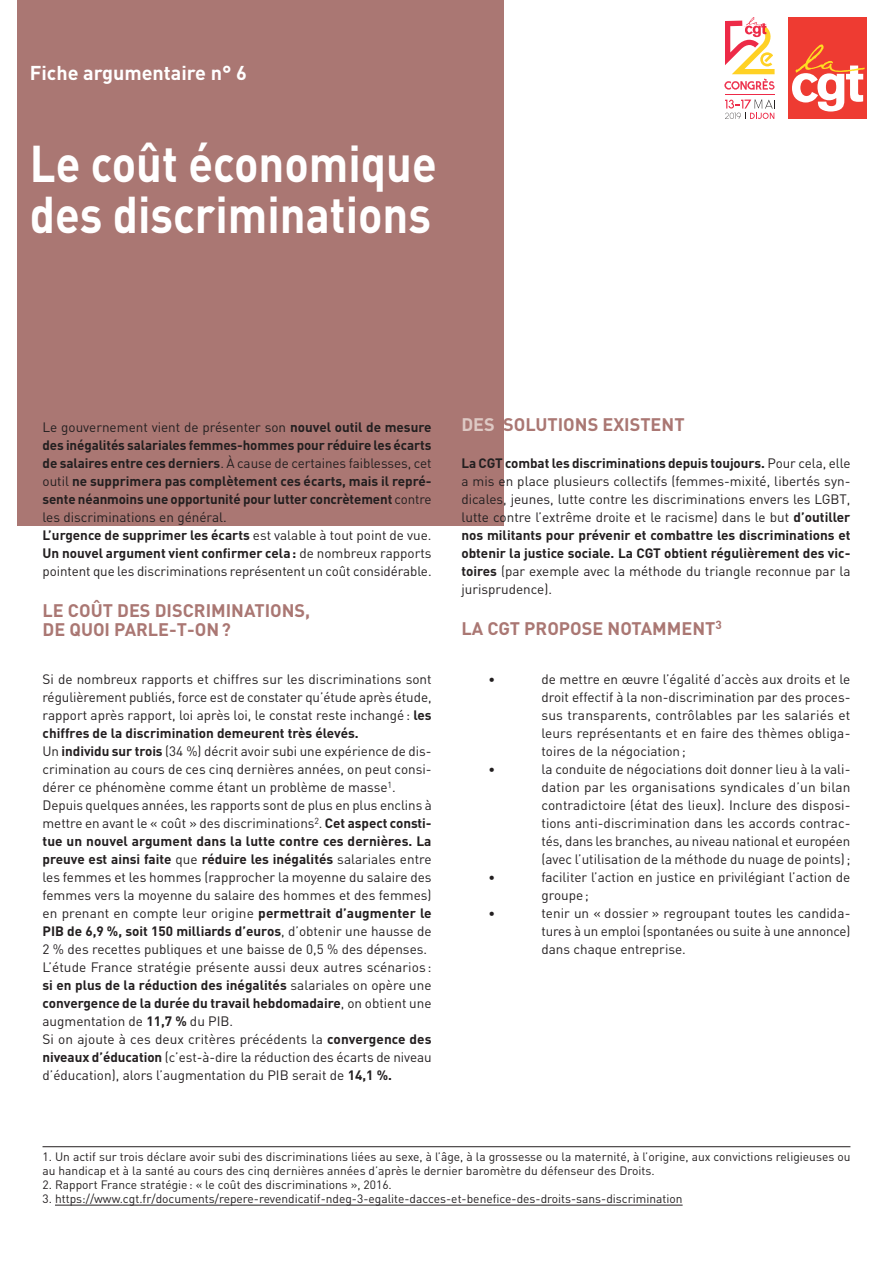
<style>
.page{position:relative;width:893px;height:1263px;background:#fff}
.page>*{position:absolute;margin:0;border:0;box-sizing:border-box;transform-origin:0 0}
.Titre_générique{font:700 51px/51px "DIN";color:#fff;scale:.89 1}
.Titre_numero_thème_f{font:700 19.8px "DIN";color:#fff}
.Texte_Inter{font:700 18px/19.5px "DIN";color:#aa7773}
.Texte_courant{font:13.5px/18px "DIN";color:#231f20;text-align:justify}
.Texte_courant-2{font:700 13.5px/18px "DIN";letter-spacing:-.01em;color:#231f20;text-align:justify}
.t1{font:13.5px "Calibri";color:#231f20}
.t2{font:12px/13.5px "DIN";color:#231f20}
.s1{font-weight:400}
.s2{font-weight:700}
.s3{color:#dec9c4}
</style>
<div class="page">
<div style="left:17px;top:0;width:486px;height:525px;background:#aa7773"></div>
<hr style="left:43px;top:1146px;width:807px;height:1px;background:#231f20">
<hr style="left:55px;top:1205px;width:628px;height:1px;background:#231f20">
<div style="left:788px;top:17px;width:78px;height:102px;background:#ee3b32"></div>
<svg style="left:792px;top:44px;width:72px;height:68px"></svg>
<svg style="left:725px;top:100px;width:50px;height:19px"></svg>
<svg style="left:724px;top:17px;width:51px;height:73px"></svg>
<hr style="left:725px;top:94px;width:50px;height:1px;background:#ed2a47">
<p class="Titre_numero_thème_f" style="left:30px;top:60px;width:219px">Fiche argumentaire n° 6</p>
<p class="Titre_générique" style="left:30px;top:136px;width:459px">Le coût économique des discriminations</p>
<p class="Texte_courant-2" style="left:43px;top:418px;width:391px"><span class="s1">Le gouvernement vient de présenter son</span> nouvel outil de mesure des inégalités salariales femmes-hommes pour réduire les écarts de salaires entre ces derniers<span class="s1">. À cause de certaines faiblesses, cet outil</span> ne supprimera pas complètement ces écarts, mais il repré&shy;sente néanmoins une opportunité pour lutter concrètement <span class="s1">contre les discriminations en général.</span></p>
<p class="Texte_courant" style="left:43px;top:526px;width:391px"><span class="s2">L’urgence de supprimer les écarts</span> est valable à tout point de vue.<br><span class="s2">Un nouvel argument vient confirmer cela:</span> de nombreux rapports pointent que les discriminations représentent un coût considérable.</p>
<p class="Texte_Inter" style="left:43px;top:600px;width:269px">LE COÛT DES DISCRIMINATIONS,<br>DE QUOI PARLE-T-ON?</p>
<p class="Texte_courant" style="left:43px;top:670px;width:391px">Si de nombreux rapports et chiffres sur les discriminations sont régulièrement publiés, force est de constater qu’étude après étude, rapport après rapport, loi après loi, le constat reste inchangé: <span class="s2">les chiffres de la discrimination demeurent très élevés.</span></p>
<p class="Texte_courant" style="left:43px;top:742px;width:391px">Un <span class="s2">individu sur trois</span> (34 %) décrit avoir subi une expérience de dis&shy;crimination au cours de ces cinq dernières années, on peut consi&shy;dérer ce phénomène comme étant un problème de masse<sup>1</sup>.</p>
<p class="Texte_courant" style="left:43px;top:796px;width:391px">Depuis quelques années, les rapports sont de plus en plus enclins à mettre en avant le « coût » des discriminations<sup>2</sup>. <span class="s2">Cet aspect consti&shy;tue un nouvel argument dans la lutte contre ces dernières. La preuve est ainsi faite</span> que <span class="s2">réduire les inégalités</span> salariales entre les femmes et les hommes (rapprocher la moyenne du salaire des femmes vers la moyenne du salaire des hommes et des femmes) en prenant en compte leur origine <span class="s2">permettrait d’augmenter le PIB de 6,9 %, soit 150 milliards d’euros</span>, d’obtenir une hausse de 2 % des recettes publiques et une baisse de 0,5 % des dépenses.</p>
<p class="Texte_courant" style="left:43px;top:958px;width:391px">L’étude France stratégie présente aussi deux autres scénarios: <span class="s2">si en plus de la réduction des inégalités</span> salariales on opère une <span class="s2">convergence de la durée du travail hebdomadaire</span>, on obtient une augmentation de <span class="s2">11,7 %</span> du PIB.</p>
<p class="Texte_courant" style="left:43px;top:1030px;width:391px">Si on ajoute à ces deux critères précédents la <span class="s2">convergence des niveaux d’éducation</span> (c’est-à-dire la réduction des écarts de niveau d’éducation), alors l’augmentation du PIB serait de <span class="s2">14,1 %.</span></p>
<p class="Texte_Inter" style="left:461px;top:414px;width:225px"><span class="s3">DES</span> SOLUTIONS EXISTENT</p>
<p class="Texte_courant" style="left:461px;top:454px;width:391px"><span class="s2">La CGT combat les discriminations depuis toujours.</span> Pour cela, elle a mis en place plusieurs collectifs (femmes-mixité, libertés syn&shy;dicales, jeunes, lutte contre les discriminations envers les LGBT, lutte contre l’extrême droite et le racisme) dans le but <span class="s2">d’outiller nos militants pour prévenir et combattre les discriminations et obtenir la justice sociale. La CGT obtient régulièrement des vic&shy;toires</span> (par exemple avec la méthode du triangle reconnue par la jurisprudence).</p>
<p class="Texte_Inter" style="left:461px;top:618px;width:262px">LA CGT PROPOSE NOTAMMENT<sup>3</sup></p>
<p class="t1" style="left:488px;top:671px;width:8px">•</p>
<p class="Texte_courant" style="left:541px;top:670px;width:310px">de mettre en œuvre l’égalité d’accès aux droits et le droit effectif à la non-discrimination par des proces&shy;sus transparents, contrôlables par les salariés et leurs représentants et en faire des thèmes obliga&shy;toires de la négociation;</p>
<p class="t1" style="left:488px;top:761px;width:8px">•</p>
<p class="Texte_courant" style="left:541px;top:760px;width:311px">la conduite de négociations doit donner lieu à la vali&shy;dation par les organisations syndicales d’un bilan contradictoire (état des lieux). Inclure des disposi&shy;tions anti-discrimination dans les accords contrac&shy;tés, dans les branches, au niveau national et européen (avec l’utilisation de la méthode du nuage de points);</p>
<p class="t1" style="left:488px;top:869px;width:8px">•</p>
<p class="Texte_courant" style="left:541px;top:868px;width:310px">faciliter l’action en justice en privilégiant l’action de groupe;</p>
<p class="t1" style="left:488px;top:905px;width:8px">•</p>
<p class="Texte_courant" style="left:541px;top:904px;width:311px">tenir un « dossier » regroupant toutes les candida&shy;tures à un emploi (spontanées ou suite à une annonce) dans chaque entreprise.</p>
<p class="t2" style="left:43px;top:1150px;width:809px">1. Un actif sur trois déclare avoir subi des discriminations liées au sexe, à l’âge, à la grossesse ou la maternité, à l’origine, aux convictions religieuses ou au handicap et à la santé au cours des cinq dernières années d’après le dernier baromètre du défenseur des Droits.</p>
<p class="t2" style="left:43px;top:1178px;width:351px">2. Rapport France stratégie: « le coût des discriminations », 2016.</p>
<p class="t2" style="left:43px;top:1192px;width:642px">3. https://www.cgt.fr/documents/repere-revendicatif-ndeg-3-egalite-dacces-et-benefice-des-droits-sans-discrimination</p>
</div>
